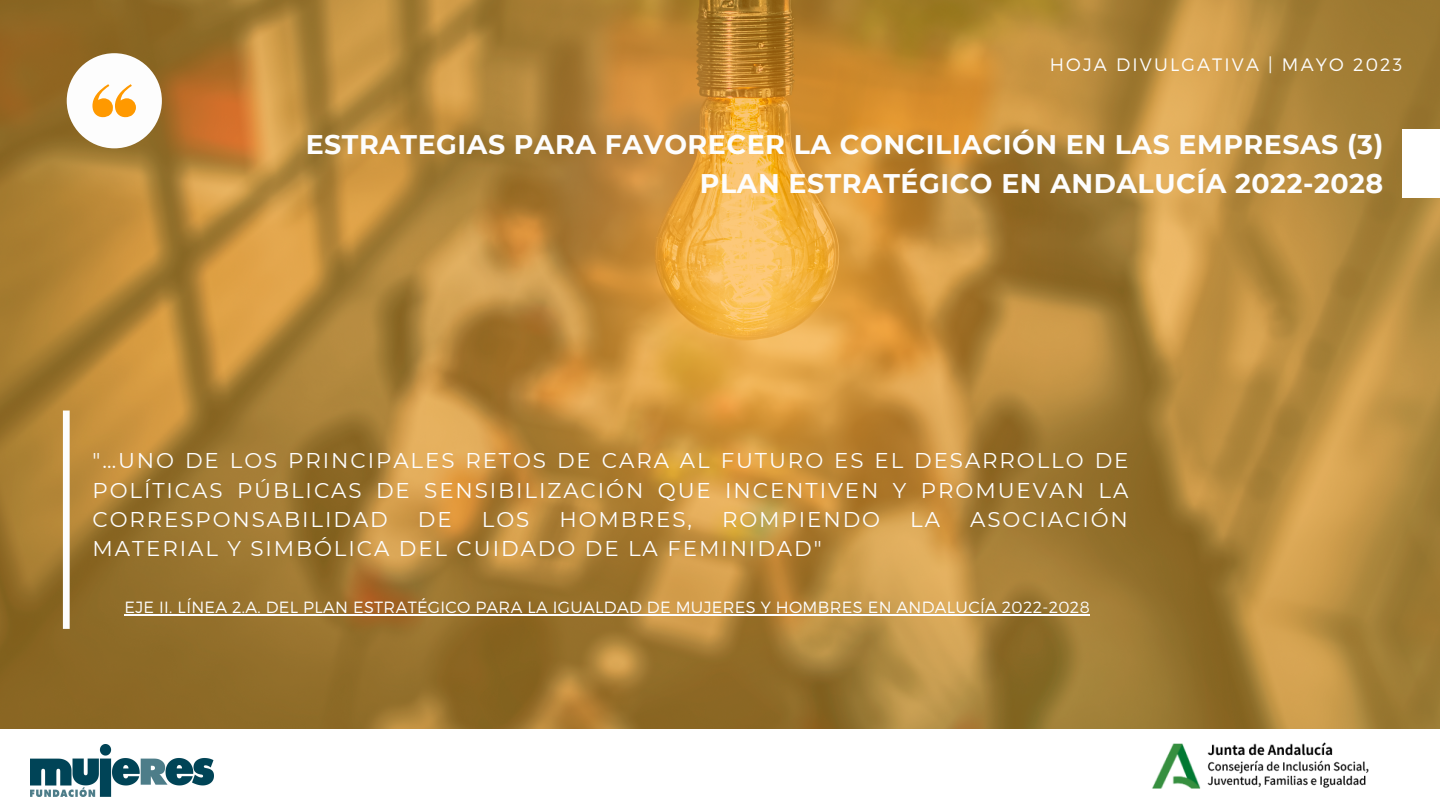
<style>
.page{position:relative;width:1440px;height:810px;background:#fff}
.page>*{position:absolute;margin:0;border:0;box-sizing:border-box;transform-origin:0 0}
.t1{font:700 26.9px "Montserrat";letter-spacing:.02em;color:#fdfdfd}
.t2{font:21.4px/29.2px "Montserrat";letter-spacing:.09em;color:#fdfdfd;text-align:justify}
.t3{font:300 18px "Montserrat";letter-spacing:.12em;color:#fdfdfd}
.t4{font:300 16.2px "Montserrat";letter-spacing:.02em;color:#fdfdfd}
</style>
<div class="page">
<img style="left:0;top:0;width:1440px;height:729px">
<div style="left:67px;top:53px;width:95px;height:95px;background:#fdfdfd;border-radius:50%"></div>
<svg style="left:92px;top:84px;width:44px;height:33px"></svg>
<div style="left:1402px;top:129px;width:38px;height:68px;background:#fff"></div>
<svg style="left:63px;top:411px;width:7px;height:218px"></svg>
<img style="left:31px;top:745px;width:183px;height:51px">
<img style="left:1152px;top:742px;width:217px;height:47px">
<hr style="left:125px;top:615px;width:965px;height:1px;background:#fdfdfd">
<p class="t3" style="left:1050px;top:53px;width:354px">HOJA DIVULGATIVA | MAYO 2023</p>
<p class="t1" style="left:306px;top:128px;width:1079px">ESTRATEGIAS PARA FAVORECER LA CONCILIACIÓN EN LAS EMPRESAS (3)</p>
<p class="t1" style="left:700px;top:167px;width:685px">PLAN ESTRATÉGICO EN ANDALUCÍA 2022-2028</p>
<p class="t2" style="left:92px;top:446px;width:1038px">"…UNO DE LOS PRINCIPALES RETOS DE CARA AL FUTURO ES EL DESARROLLO DE POLÍTICAS PÚBLICAS DE SENSIBILIZACIÓN QUE INCENTIVEN Y PROMUEVAN LA CORRESPONSABILIDAD</p>
<p class="t2" style="left:418px;top:505px;width:35px">DE</p>
<p class="t2" style="left:482px;top:505px;width:49px">LOS</p>
<p class="t2" style="left:559px;top:505px;width:134px">HOMBRES,</p>
<p class="t2" style="left:722px;top:505px;width:160px">ROMPIENDO</p>
<p class="t2" style="left:910px;top:505px;width:31px">LA</p>
<p class="t2" style="left:970px;top:505px;width:159px">ASOCIACIÓN</p>
<p class="t2" style="left:92px;top:534px;width:731px">MATERIAL Y SIMBÓLICA DEL CUIDADO DE LA FEMINIDAD"</p>
<p class="t4" style="left:125px;top:597px;width:967px">EJE II. LÍNEA 2.A. DEL PLAN ESTRATÉGICO PARA LA IGUALDAD DE MUJERES Y HOMBRES EN ANDALUCÍA 2022-2028</p>
</div>
